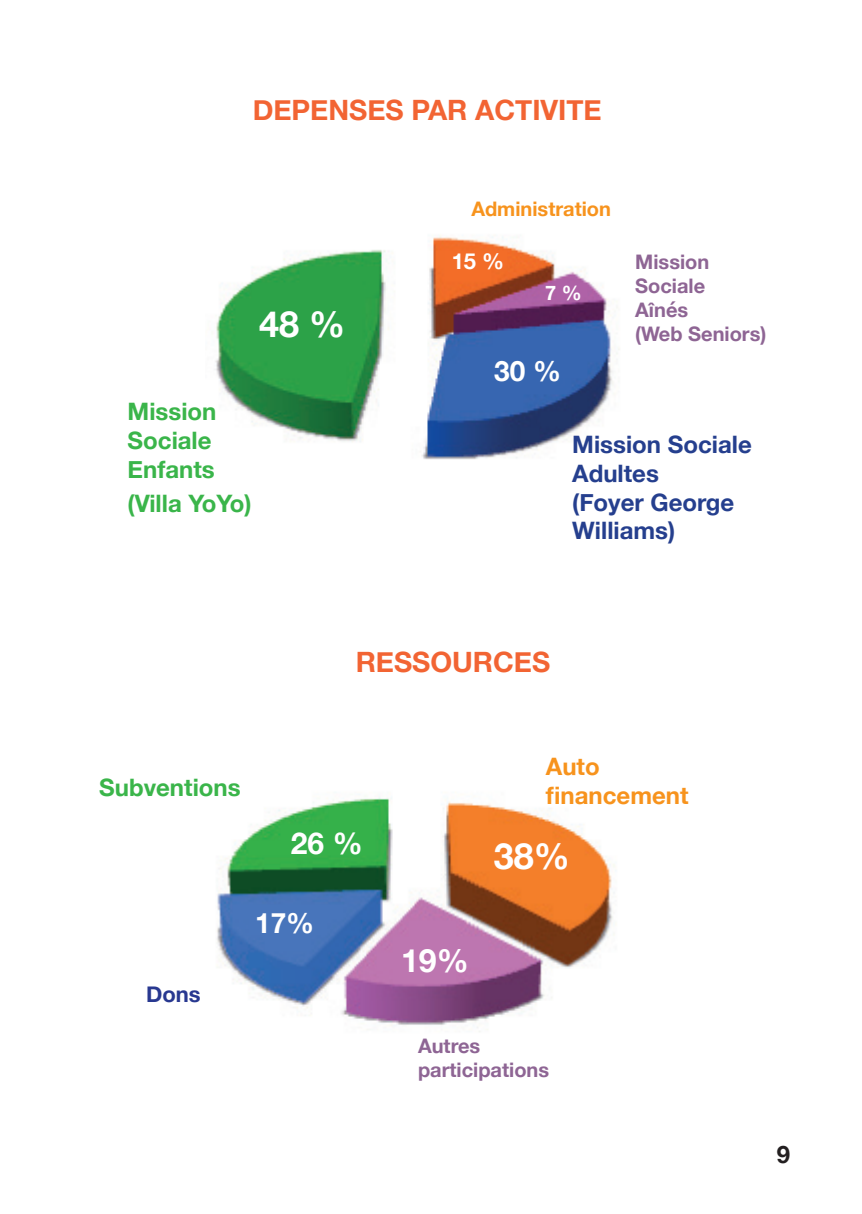
<style>
.page{position:relative;width:862px;height:1214px;background:#fff}
.page>*{position:absolute;margin:0;border:0;box-sizing:border-box;transform-origin:0 0}
.t1{font:700 36px "Helvetica Neue";color:#fff}
.t2{font:700 32px "Helvetica Neue";color:#fff}
.t3{font:700 30px "Helvetica Neue";color:#fff}
.t4{font:700 28px "Helvetica Neue";color:#f26433}
.t5{font:700 28px "Helvetica Neue";color:#fff}
.t6{font:700 24px/28.8px "Helvetica Neue";color:#3ab54a}
.t7{font:700 24px/28.8px "Helvetica Neue";color:#253f8e}
.t8{font:700 24px "Helvetica Neue";color:#f7931d}
.t9{font:700 24px "Helvetica Neue";color:#231f20}
.t10{font:700 22px "Helvetica Neue";color:#283890}
.t11{font:700 22px "Helvetica Neue";color:#fff}
.t12{font:700 20px/24px "Helvetica Neue";color:#8e6594}
.t13{font:700 20px "Helvetica Neue";color:#f7931d}
.t14{font:700 20px "Helvetica Neue";color:#fff}
</style>
<div class="page">
<img style="left:217px;top:797px;width:398px;height:235px">
<img style="left:215px;top:235px;width:405px;height:225px">
<p class="t4" style="left:253px;top:88px;width:350px">DEPENSES PAR ACTIVITE</p>
<p class="t1" style="left:259px;top:296px;width:88px">48 %</p>
<p class="t6" style="left:128px;top:398px;width:90px">Mission<br>Sociale<br>Enfants</p>
<p class="t6" style="left:128px;top:489px;width:125px">(Villa YoYo)</p>
<p class="t13" style="left:471px;top:193px;width:141px">Administration</p>
<p class="t11" style="left:452px;top:243px;width:54px">15 %</p>
<p class="t14" style="left:545px;top:277px;width:38px">7 %</p>
<p class="t5" style="left:494px;top:349px;width:68px">30 %</p>
<p class="t12" style="left:635px;top:251px;width:76px">Mission<br>Sociale<br>Aînés</p>
<p class="t12" style="left:635px;top:323px;width:133px">(Web Seniors)</p>
<p class="t7" style="left:572px;top:430px;width:181px">Mission Sociale<br>Adultes<br>(Foyer George<br>Williams)</p>
<p class="t4" style="left:356px;top:640px;width:196px">RESSOURCES</p>
<p class="t6" style="left:99px;top:774px;width:143px">Subventions</p>
<p class="t3" style="left:291px;top:820px;width:73px">26 %</p>
<p class="t10" style="left:146px;top:977px;width:56px">Dons</p>
<p class="t5" style="left:255px;top:900px;width:61px">17%</p>
<p class="t8" style="left:546px;top:747px;width:55px">Auto</p>
<p class="t8" style="left:546px;top:776px;width:144px">financement</p>
<p class="t1" style="left:494px;top:828px;width:78px">38%</p>
<p class="t2" style="left:401px;top:935px;width:69px">19%</p>
<p class="t12" style="left:418px;top:1033px;width:64px">Autres</p>
<p class="t12" style="left:418px;top:1057px;width:133px">participations</p>
<p class="t9" style="left:777px;top:1134px;width:15px">9</p>
</div>
